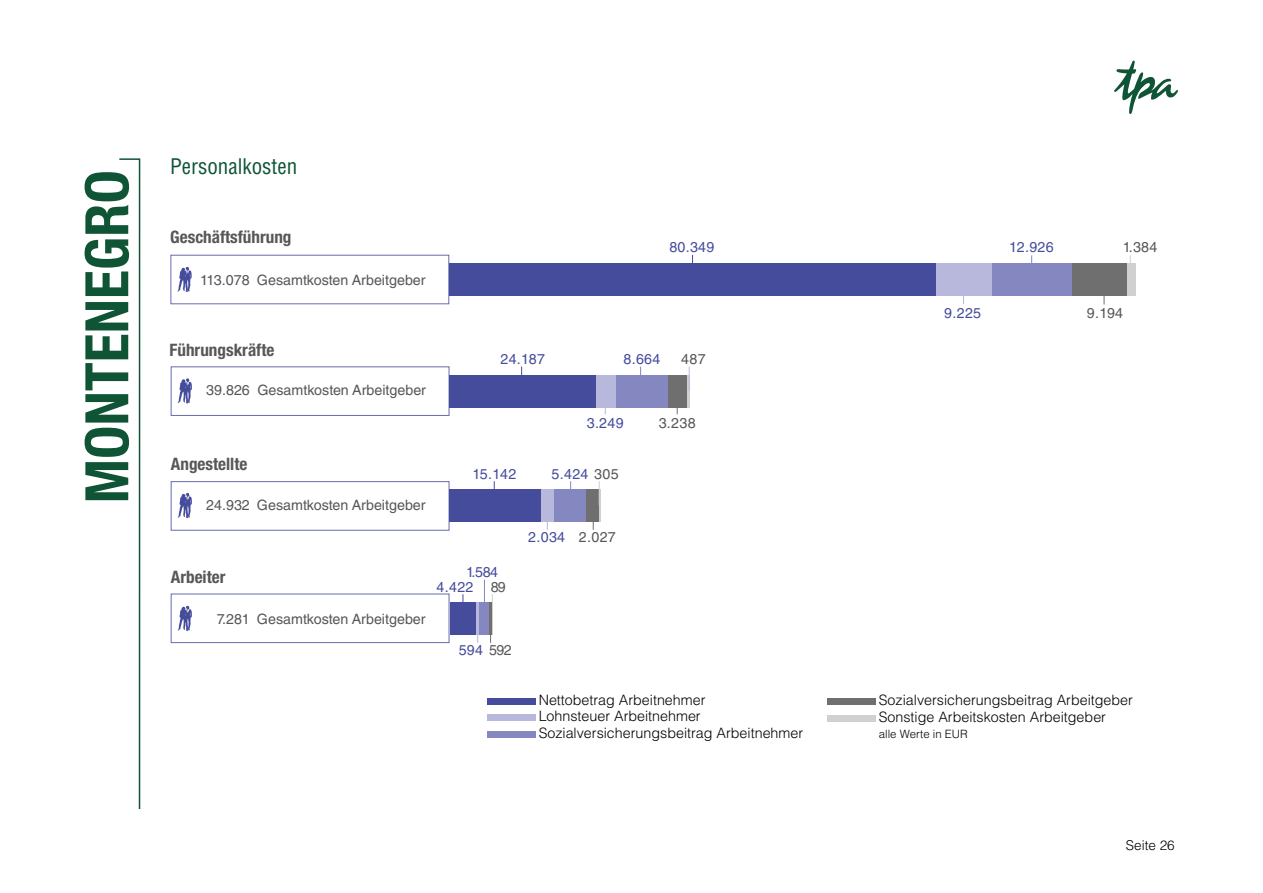
<style>
.page{position:relative;width:1263px;height:893px;background:#fff}
.page>*{position:absolute;margin:0;border:0;box-sizing:border-box;transform-origin:0 0}
.t1{font:700 condensed 60px "Helvetica Neue LT Std";color:#0e5435}
.t2{font:condensed 21px "Helvetica LT Std";color:#0e5435}
.t3{font:700 condensed 17.1px "Helvetica Neue LT Pro";color:#575756}
.t4{font:300 14.25px/16.8px "Helvetica LT Std";color:#000}
.t5{font:14.25px "Helvetica LT Std";color:#575756}
.t6{font:14.25px "Helvetica LT Std";letter-spacing:.02em;color:#454c9b}
.t7{font:300 13.5px "Helvetica LT Std";color:#000}
.t8{font:300 11.4px "Helvetica LT Std";color:#000}
.s1{color:#575756}
</style>
<div class="page">
<svg style="left:1114px;top:61px;width:64px;height:53px"></svg>
<div style="left:171px;top:255px;width:278px;height:49px;border:1px solid #686baf"></div>
<svg style="left:177px;top:267px;width:15px;height:25px"></svg>
<div style="left:487px;top:698px;width:48px;height:7px;background:#454c9b"></div>
<div style="left:827px;top:698px;width:48px;height:7px;background:#706f6f"></div>
<div style="left:827px;top:715px;width:48px;height:7px;background:#d0d0d0"></div>
<div style="left:487px;top:731px;width:48px;height:7px;background:#8587c1"></div>
<div style="left:487px;top:714px;width:48px;height:7px;background:#b8b8dd"></div>
<div style="left:171px;top:366px;width:278px;height:50px;border:1px solid #686baf"></div>
<svg style="left:177px;top:378px;width:15px;height:25px"></svg>
<div style="left:171px;top:481px;width:278px;height:50px;border:1px solid #686baf"></div>
<svg style="left:177px;top:493px;width:15px;height:25px"></svg>
<div style="left:171px;top:594px;width:278px;height:49px;border:1px solid #686baf"></div>
<svg style="left:177px;top:606px;width:15px;height:25px"></svg>
<hr style="left:484px;top:580px;width:1px;height:38px;background:#8587c1">
<svg style="left:490px;top:594px;width:3px;height:49px"></svg>
<div style="left:449px;top:263px;width:487px;height:33px;background:#454c9b"></div>
<div style="left:1071px;top:263px;width:56px;height:33px;background:#706f6f"></div>
<div style="left:992px;top:263px;width:79px;height:33px;background:#8587c1"></div>
<div style="left:936px;top:263px;width:56px;height:33px;background:#b8b8dd"></div>
<div style="left:1127px;top:263px;width:8px;height:33px;background:#d0d0d0"></div>
<div style="left:449px;top:375px;width:147px;height:32px;background:#454c9b"></div>
<div style="left:668px;top:375px;width:19px;height:32px;background:#706f6f"></div>
<div style="left:615px;top:375px;width:53px;height:32px;background:#8587c1"></div>
<div style="left:596px;top:375px;width:19px;height:32px;background:#b8b8dd"></div>
<hr style="left:687px;top:375px;width:3px;height:32px;background:#d0d0d0">
<div style="left:449px;top:490px;width:92px;height:32px;background:#454c9b"></div>
<div style="left:586px;top:490px;width:13px;height:32px;background:#706f6f"></div>
<div style="left:553px;top:490px;width:33px;height:32px;background:#8587c1"></div>
<div style="left:541px;top:490px;width:12px;height:32px;background:#b8b8dd"></div>
<div style="left:450px;top:602px;width:26px;height:32px;background:#454c9b"></div>
<svg style="left:488px;top:602px;width:4px;height:32px"></svg>
<div style="left:479px;top:602px;width:9px;height:32px;background:#8587c1"></div>
<hr style="left:476px;top:602px;width:3px;height:32px;background:#b8b8dd">
<hr style="left:492px;top:602px;width:1px;height:32px;background:#d0d0d0">
<svg style="left:689px;top:367px;width:1px;height:24px"></svg>
<svg style="left:593px;top:481px;width:7px;height:49px"></svg>
<svg style="left:119px;top:158px;width:22px;height:651px"></svg>
<h1 class="t1" style="left:71px;top:503px;width:335px;rotate:-90deg">MONTENEGRO</h1>
<h2 class="t2" style="left:170px;top:154px;width:129px">Personalkosten</h2>
<p class="t3" style="left:170px;top:226px;width:123px">Geschäftsführung</p>
<p class="t5" style="left:200px;top:272px;width:227px">113.078 Gesamtkosten Arbeitgeber</p>
<p class="t3" style="left:170px;top:339px;width:106px">Führungskräfte</p>
<p class="t5" style="left:206px;top:382px;width:45px">39.826</p>
<p class="t5" style="left:257px;top:382px;width:170px">Gesamtkosten Arbeitgeber</p>
<p class="t6" style="left:500px;top:350px;width:46px">24.187</p>
<p class="t6" style="left:669px;top:239px;width:47px">80.349</p>
<p class="t6" style="left:1009px;top:239px;width:46px">12.926</p>
<p class="t5" style="left:1123px;top:239px;width:36px">1.384</p>
<p class="t6" style="left:624px;top:350px;width:38px">8.664</p>
<p class="t5" style="left:681px;top:350px;width:26px">487</p>
<p class="t6" style="left:587px;top:415px;width:38px">3.249</p>
<p class="t5" style="left:659px;top:415px;width:38px">3.238</p>
<p class="t6" style="left:944px;top:305px;width:38px">9.225</p>
<p class="t5" style="left:1087px;top:305px;width:38px">9.194</p>
<p class="t3" style="left:171px;top:453px;width:78px">Angestellte</p>
<p class="t6" style="left:472px;top:465px;width:45px">15.142</p>
<p class="t6" style="left:552px;top:465px;width:69px">5.424 <span class="s1">305</span></p>
<p class="t5" style="left:206px;top:497px;width:45px">24.932</p>
<p class="t5" style="left:257px;top:497px;width:170px">Gesamtkosten Arbeitgeber</p>
<p class="t6" style="left:528px;top:529px;width:38px">2.034</p>
<p class="t5" style="left:579px;top:529px;width:38px">2.027</p>
<p class="t3" style="left:171px;top:566px;width:56px">Arbeiter</p>
<p class="t6" style="left:466px;top:564px;width:34px">1.584</p>
<p class="t6" style="left:437px;top:578px;width:38px">4.422</p>
<p class="t5" style="left:491px;top:578px;width:17px">89</p>
<p class="t5" style="left:217px;top:611px;width:35px">7.281</p>
<p class="t5" style="left:257px;top:611px;width:170px">Gesamtkosten Arbeitgeber</p>
<p class="t6" style="left:459px;top:641px;width:54px">594 <span class="s1">592</span></p>
<p class="t4" style="left:539px;top:691px;width:168px">Nettobetrag Arbeitnehmer</p>
<p class="t4" style="left:539px;top:724px;width:266px">Sozialversicherungsbeitrag Arbeitnehmer</p>
<p class="t4" style="left:539px;top:707px;width:164px">Lohnsteuer Arbeitnehmer</p>
<p class="t4" style="left:879px;top:691px;width:256px">Sozialversicherungsbeitrag Arbeitgeber<br>Sonstige Arbeitskosten Arbeitgeber</p>
<p class="t8" style="left:879px;top:726px;width:90px">alle Werte in EUR</p>
<p class="t7" style="left:1126px;top:836px;width:50px">Seite 26</p>
</div>
